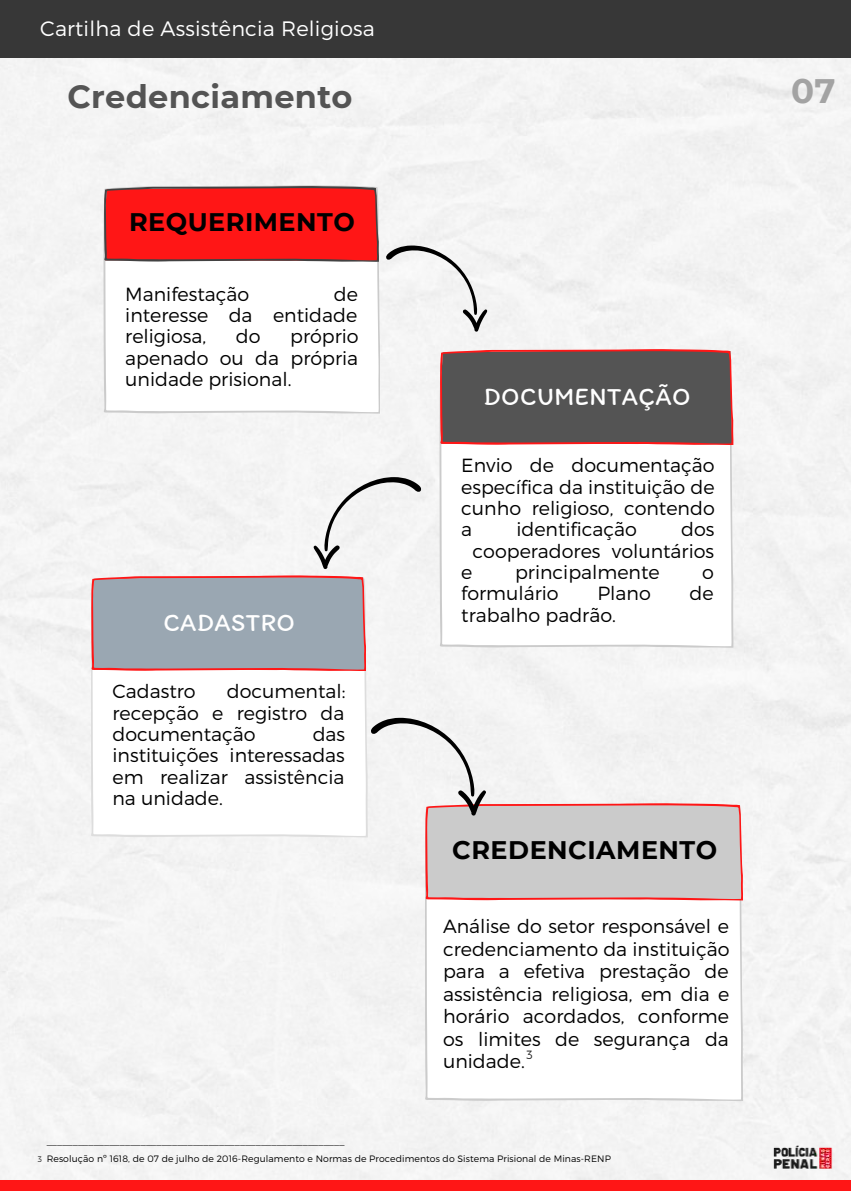
<style>
.page{position:relative;width:851px;height:1191px;background:#fff}
.page>*{position:absolute;margin:0;border:0;box-sizing:border-box;transform-origin:0 0}
.t1{font:700 34px "Montserrat";color:#a3a3a3}
.t2{font:700 32px "Montserrat";letter-spacing:.01em;color:#545454}
.t3{font:700 25.4px "Montserrat";letter-spacing:.02em;color:#000}
.t4{font:25.4px "Itim";letter-spacing:.02em;color:#fff}
.t5{font:300 20.8px "Montserrat";letter-spacing:.01em;color:#fff}
.t6{font:300 19px/21.4px "Montserrat";color:#000;text-align:justify}
.t7{font:300 12px "Montserrat";color:#222}
.t8{font:300 9.2px/18.6px "Montserrat";letter-spacing:.01em;color:#000}
.t9{font:300 8px "Montserrat";color:#222}
</style>
<div class="page">
<div style="left:0;top:57px;width:850px;height:1124px;background:#f4f4f4"></div>
<img style="left:768px;top:1141px;width:67px;height:33px">
<div style="left:0;top:1181px;width:850px;height:9px;background:#ff1616"></div>
<div style="left:0;top:0;width:850px;height:57px;background:#373737"></div>
<svg style="left:103px;top:185px;width:277px;height:229px"></svg>
<svg style="left:439px;top:362px;width:294px;height:286px"></svg>
<svg style="left:440px;top:349px;width:293px;height:96px;background:#605454"></svg>
<svg style="left:91px;top:671px;width:276px;height:167px"></svg>
<svg style="left:424px;top:900px;width:318px;height:201px"></svg>
<svg style="left:91px;top:470px;width:338px;height:201px"></svg>
<svg style="left:104px;top:186px;width:384px;height:148px"></svg>
<svg style="left:362px;top:710px;width:380px;height:190px"></svg>
<p class="t5" style="left:40px;top:15px;width:336px">Cartilha de Assistência Religiosa</p>
<h2 class="t2" style="left:67px;top:77px;width:286px">Credenciamento</h2>
<h3 class="t3" style="left:129px;top:207px;width:227px">REQUERIMENTO</h3>
<p class="t6" style="left:125px;top:282px;width:125px">Manifestação</p>
<p class="t6" style="left:125px;top:282px;width:234px;text-indent:208px">de interesse da entidade religiosa,</p>
<p class="t6" style="left:125px;top:325px;width:235px;text-indent:165px">próprio apenado ou da própria unidade prisional.</p>
<p class="t6" style="left:236px;top:325px;width:26px">do</p>
<h3 class="t4" style="left:163px;top:607px;width:133px">CADASTRO</h3>
<p class="t6" style="left:112px;top:680px;width:85px">Cadastro</p>
<p class="t6" style="left:112px;top:680px;width:234px;text-indent:114px">documental: recepção e registro da documentação</p>
<p class="t6" style="left:112px;top:723px;width:234px;text-indent:200px">das instituições interessadas em realizar assistência na unidade.</p>
<h3 class="t4" style="left:483px;top:381px;width:208px">DOCUMENTAÇÃO</h3>
<p class="t6" style="left:461px;top:454px;width:255px">Envio de documentação específica da instituição de cunho religioso, contendo a</p>
<p class="t6" style="left:516px;top:518px;width:122px">identificação</p>
<p class="t6" style="left:472px;top:518px;width:243px;text-align:right">dos<br>cooperadores voluntários</p>
<p class="t6" style="left:461px;top:560px;width:13px">e</p>
<p class="t6" style="left:515px;top:560px;width:146px">principalmente</p>
<p class="t6" style="left:702px;top:560px;width:13px">o</p>
<p class="t6" style="left:461px;top:582px;width:99px">formulário</p>
<p class="t6" style="left:597px;top:582px;width:55px">Plano</p>
<p class="t6" style="left:689px;top:582px;width:26px">de</p>
<p class="t6" style="left:461px;top:603px;width:156px">trabalho padrão.</p>
<h3 class="t3" style="left:452px;top:835px;width:266px">CREDENCIAMENTO</h3>
<p class="t6" style="left:443px;top:914px;width:288px;line-height:22.4px">Análise do setor responsável e credenciamento da instituição para a efetiva prestação de assistência religiosa, em dia e horário acordados, conforme os limites de segurança da unidade.</p>
<p class="t7" style="left:526px;top:1047px;width:8px">3</p>
<p class="t8" style="left:47px;top:1131px;width:565px">_________________________________________________________<br>Resolução nº 1618, de 07 de julho de 2016-Regulamento e Normas de Procedimentos do Sistema Prisional de Minas-RENP</p>
<p class="t9" style="left:38px;top:1154px;width:6px">3</p>
<h1 class="t1" style="left:790px;top:70px;width:46px">07</h1>
</div>
